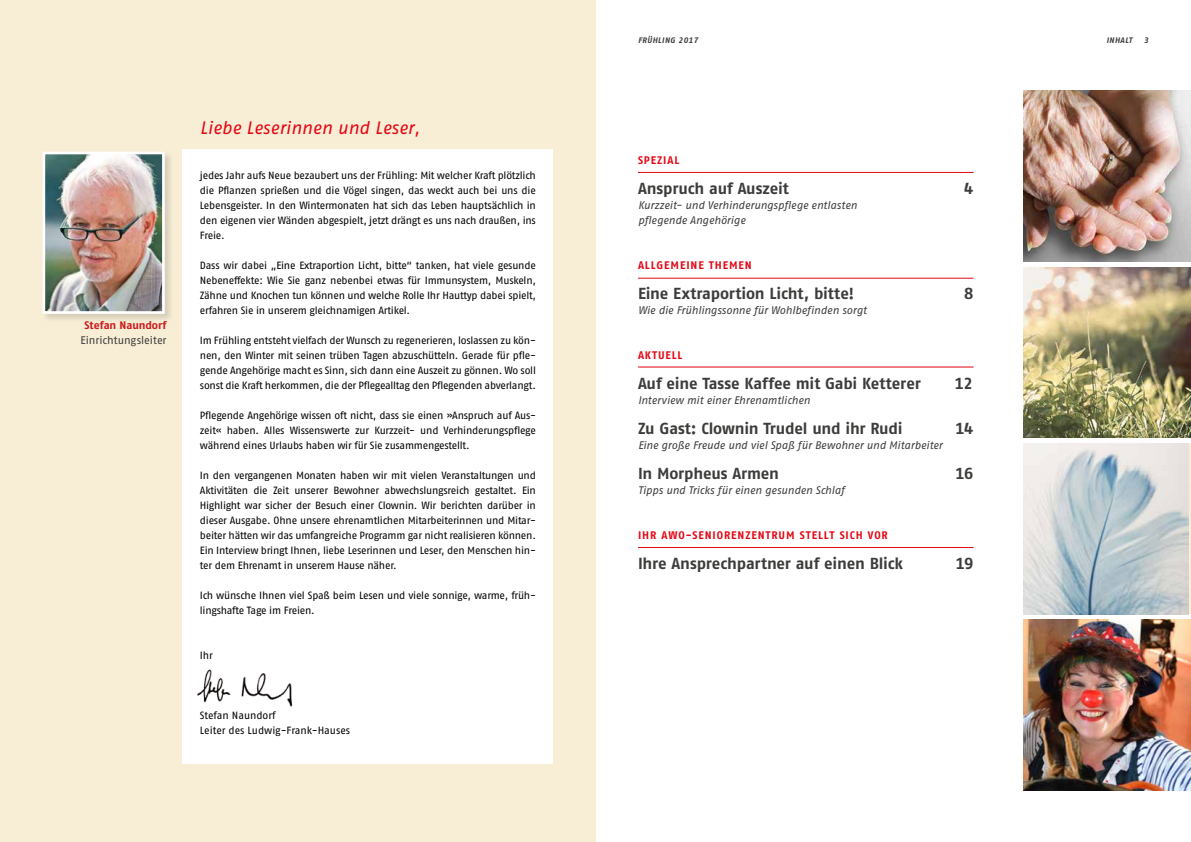
<style>
.page{position:relative;width:1191px;height:842px;background:#fff}
.page>*{position:absolute;margin:0;border:0;box-sizing:border-box;transform-origin:0 0}
.t1{font:italic 18px "Fago No Tf";color:#e30613}
.t2{font:700 16px "Fago No Tf";letter-spacing:-.01em;color:#3c3c3b}
.t3{font:italic 11px/15px "Fago No Tf";letter-spacing:-.01em;color:#3c3c3b}
.t4{font:700 11px "Fago No Tf";letter-spacing:.08em;color:#e30613}
.t5{font:11px "Fago No";letter-spacing:-.005em;color:#3c3c3b}
.t6{font:11px "Fago No Bold Tf";letter-spacing:-.005em;color:#cd171a}
.t7{font:10.5px/15px "Fago No";letter-spacing:-.025em;color:#000;text-align:justify}
.t8{font:10.5px/15px "Fago No";color:#000}
.t9{font:italic 8px "Fago No Bold Tf";letter-spacing:.05em;color:#3c3c3b}
</style>
<div class="page">
<div style="left:0;top:0;width:595px;height:842px;background:#f8eed6"></div>
<hr style="left:638px;top:172px;width:335px;height:1px;background:#e30613">
<hr style="left:638px;top:278px;width:335px;height:1px;background:#e30613">
<hr style="left:638px;top:366px;width:335px;height:1px;background:#e30613">
<hr style="left:638px;top:547px;width:335px;height:1px;background:#e30613">
<div style="left:183px;top:149px;width:370px;height:614px;background:#fff"></div>
<img style="left:1023px;top:620px;width:168px;height:170px">
<img style="left:1023px;top:443px;width:166px;height:171px">
<div style="left:41px;top:150px;width:133px;height:173px;background:#000;opacity:.14"></div>
<img style="left:47px;top:156px;width:114px;height:154px">
<div style="left:43px;top:152px;width:122px;height:162px;border:3px solid #fff"></div>
<img style="left:197px;top:669px;width:96px;height:38px">
<img style="left:1023px;top:267px;width:168px;height:171px">
<img style="left:1023px;top:91px;width:168px;height:170px">
<p class="t6" style="left:85px;top:318px;width:83px">Stefan Naundorf</p>
<p class="t5" style="left:81px;top:334px;width:87px">Einrichtungsleiter</p>
<h1 class="t1" style="left:200px;top:118px;width:221px">Liebe Leserinnen und Leser,</h1>
<p class="t7" style="left:200px;top:168px;width:337px">jedes Jahr aufs Neue bezaubert uns der Frühling: Mit welcher Kraft plötzlich die Pflanzen sprießen und die Vögel singen, das weckt auch bei uns die Lebensgeister. In den Wintermonaten hat sich das Leben hauptsächlich in den eigenen vier Wänden abgespielt, jetzt drängt es uns nach draußen, ins Freie.</p>
<p class="t7" style="left:200px;top:258px;width:337px">Dass wir dabei „Eine Extraportion Licht, bitte“ tanken, hat viele gesunde Nebeneffekte: Wie Sie ganz nebenbei etwas für Immunsystem, Muskeln, Zähne und Knochen tun können und welche Rolle Ihr Hauttyp dabei spielt, erfahren Sie in unserem gleichnamigen Artikel.</p>
<p class="t7" style="left:200px;top:333px;width:337px">Im Frühling entsteht vielfach der Wunsch zu regenerieren, loslassen zu kön&shy;nen, den Winter mit seinen trüben Tagen abzuschütteln. Gerade für pfle&shy;gende Angehörige macht es Sinn, sich dann eine Auszeit zu gönnen. Wo soll sonst die Kraft herkommen, die der Pflegealltag den Pflegenden abverlangt.</p>
<p class="t7" style="left:200px;top:408px;width:337px">Pflegende Angehörige wissen oft nicht, dass sie einen »Anspruch auf Aus&shy;zeit« haben. Alles Wissenswerte zur Kurzzeit- und Verhinderungspflege während eines Urlaubs haben wir für Sie zusammengestellt.</p>
<p class="t7" style="left:200px;top:468px;width:337px">In den vergangenen Monaten haben wir mit vielen Veranstaltungen und Aktivitäten die Zeit unserer Bewohner abwechslungsreich gestaltet. Ein Highlight war sicher der Besuch einer Clownin. Wir berichten darüber in dieser Ausgabe. Ohne unsere ehrenamtlichen Mitarbeiterinnen und Mitar&shy;beiter hätten wir das umfangreiche Programm gar nicht realisieren können.<br>Ein Interview bringt Ihnen, liebe Leserinnen und Leser, den Menschen hin&shy;ter dem Ehrenamt in unserem Hause näher.</p>
<p class="t7" style="left:200px;top:588px;width:337px">Ich wünsche Ihnen viel Spaß beim Lesen und viele sonnige, warme, früh&shy;lingshafte Tage im Freien.</p>
<p class="t7" style="left:200px;top:648px;width:15px">Ihr</p>
<p class="t8" style="left:200px;top:708px;width:152px">Stefan Naundorf<br>Leiter des Ludwig-Frank-Hauses</p>
<p class="t9" style="left:638px;top:35px;width:62px">FRÜHLING 2017</p>
<p class="t9" style="left:1106px;top:35px;width:27px">INHALT</p>
<p class="t9" style="left:1143px;top:35px;width:6px">3</p>
<p class="t4" style="left:638px;top:154px;width:43px">SPEZIAL</p>
<h2 class="t2" style="left:638px;top:179px;width:152px">Anspruch auf Auszeit</h2>
<h2 class="t2" style="left:964px;top:179px;width:11px">4</h2>
<p class="t3" style="left:638px;top:198px;width:220px">Kurzzeit- und Verhinderungspflege entlasten pflegende Angehörige</p>
<p class="t4" style="left:638px;top:259px;width:115px">ALLGEMEINE THEMEN</p>
<h2 class="t2" style="left:638px;top:284px;width:218px">Eine Extraportion Licht, bitte!</h2>
<h2 class="t2" style="left:964px;top:284px;width:11px">8</h2>
<p class="t3" style="left:638px;top:303px;width:230px">Wie die Frühlingssonne für Wohlbefinden sorgt</p>
<p class="t4" style="left:638px;top:349px;width:46px">AKTUELL</p>
<h2 class="t2" style="left:638px;top:374px;width:284px">Auf eine Tasse Kaffee mit Gabi Ketterer</h2>
<h2 class="t2" style="left:955px;top:374px;width:19px">12</h2>
<p class="t3" style="left:638px;top:393px;width:174px">Interview mit einer Ehrenamtlichen</p>
<h2 class="t2" style="left:638px;top:419px;width:266px">Zu Gast: Clownin Trudel und ihr Rudi</h2>
<h2 class="t2" style="left:955px;top:419px;width:20px">14</h2>
<p class="t3" style="left:638px;top:438px;width:306px">Eine große Freude und viel Spaß für Bewohner und Mitarbeiter</p>
<h2 class="t2" style="left:638px;top:464px;width:143px">In Morpheus Armen</h2>
<h2 class="t2" style="left:955px;top:464px;width:20px">16</h2>
<p class="t3" style="left:638px;top:483px;width:208px">Tipps und Tricks für einen gesunden Schlaf</p>
<p class="t4" style="left:638px;top:529px;width:251px">IHR AWO-SENIORENZENTRUM STELLT SICH VOR</p>
<h2 class="t2" style="left:638px;top:554px;width:266px">Ihre Ansprechpartner auf einen Blick</h2>
<h2 class="t2" style="left:956px;top:554px;width:19px">19</h2>
</div>
